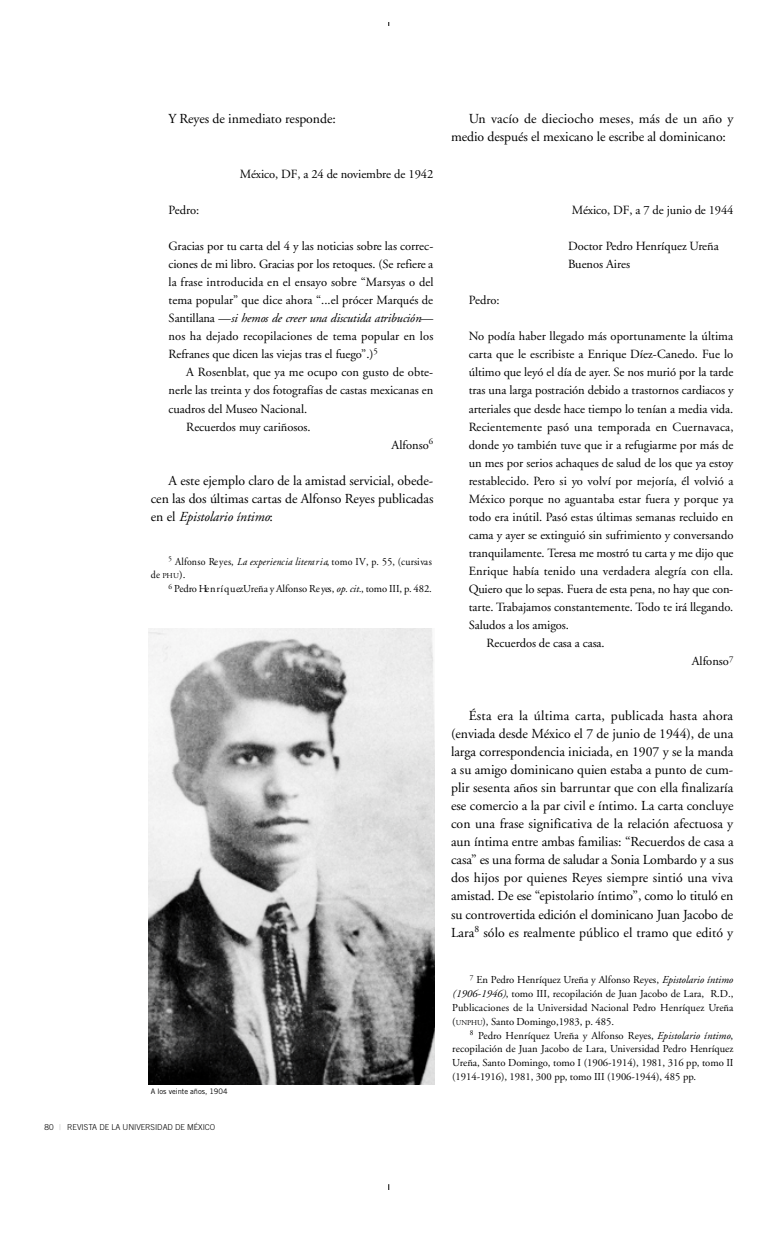
<style>
.page{position:relative;width:780px;height:1241px;background:#fff}
.page>*{position:absolute;margin:0;border:0;box-sizing:border-box;transform-origin:0 0}
.t1{font:13.75px/18.1px "Adobe Garamond";letter-spacing:-.005em;color:#000;text-align:justify}
.t2{font:12.5px/18px "Adobe Garamond";color:#000;text-align:justify}
.t3{font:10.62px/13.8px "Adobe Garamond";letter-spacing:-.005em;color:#000;text-align:justify}
.t4{font:10.62px/13.8px "Adobe Garamond";letter-spacing:.03em;color:#000;scale:.93 1}
.t5{font:300 8.12px "Trade Gothic";letter-spacing:-.01em;color:#000}
.t6{font:7.5px "Trade Gothic";letter-spacing:-.01em;color:#000}
.s1{font-style:italic}
.s2{font-size:7.38px}
.s3{font-weight:400;color:#bfbfbf}
</style>
<div class="page">
<img style="left:149px;top:628px;width:285px;height:456px">
<p class="t1" style="left:168px;top:111px;width:169px">Y Reyes de inmediato responde:</p>
<p class="t2" style="left:240px;top:166px;width:195px">México, DF, a 24 de noviembre de 1942</p>
<p class="t2" style="left:168px;top:202px;width:32px">Pedro:</p>
<p class="t2" style="left:168px;top:238px;width:266px">Gracias por tu carta del 4 y las noticias sobre las correc&shy;ciones de mi libro. Gracias por los retoques. (Se refiere a la frase introducida en el ensayo sobre “Marsyas o del tema popular” que dice ahora “...el prócer Marqués de Santillana —<span class="s1">si hemos de creer una discutida atribución</span>— nos ha dejado recopilaciones de tema popular en los Refranes que dicen las viejas tras el fuego”.)<sup>5</sup></p>
<p class="t2" style="left:186px;top:364px;width:248px">A Rosenblat, que ya me ocupo con gusto de obte-</p>
<p class="t2" style="left:168px;top:382px;width:266px">nerle las treinta y dos fotografías de castas mexicanas en</p>
<p class="t2" style="left:168px;top:401px;width:140px">cuadros del Museo Nacional.</p>
<p class="t2" style="left:186px;top:419px;width:126px">Recuerdos muy cariñosos.</p>
<p class="t2" style="left:391px;top:437px;width:43px">Alfonso<sup>6</sup></p>
<p class="t1" style="left:151px;top:472px;width:284px;text-indent:18px">A este ejemplo claro de la amistad servicial, obede&shy;cen las dos últimas cartas de Alfonso Reyes publicadas en el <span class="s1">Epistolario íntimo</span>:</p>
<p class="t4" style="left:151px;top:555px;width:304px;text-indent:18px"><sup>5</sup> Alfonso Re yes, <span class="s1">La experiencia litera r i a</span>, tomo I V, p. 55, (cursiva s de <span class="s2">PH U</span>).</p>
<p class="t3" style="left:168px;top:583px;width:265px"><sup>6</sup> Pe d ro He n r í q u ezUreña y Alfonso Re yes, <span class="s1">op. cit.</span>, tomo III, p. 4 8 2 .</p>
<p class="t6" style="left:151px;top:1088px;width:78px">A los veinte años, 1904</p>
<p class="t5" style="left:45px;top:1123px;width:172px">80 <span class="s3">|</span> REVISTA DE LA UNIVERSIDAD DE MÉXICO</p>
<p class="t1" style="left:451px;top:111px;width:284px;text-indent:18px">Un vacío de dieciocho meses, más de un año y medio después el mexicano le escribe al dominicano:</p>
<p class="t2" style="left:571px;top:202px;width:163px">México, DF, a 7 de junio de 1944</p>
<p class="t2" style="left:568px;top:238px;width:152px">Doctor Pedro Henríquez Ureña<br>Buenos Aires</p>
<p class="t2" style="left:468px;top:292px;width:32px">Pedro:</p>
<p class="t2" style="left:468px;top:328px;width:266px">No podía haber llegado más oportunamente la última</p>
<p class="t2" style="left:468px;top:346px;width:266px">carta que le escribiste a Enrique Díez-Canedo. Fue lo</p>
<p class="t2" style="left:468px;top:364px;width:266px">último que leyó el día de ayer. Se nos murió por la tarde</p>
<p class="t2" style="left:468px;top:382px;width:266px">tras una larga postración debido a trastornos cardiacos y</p>
<p class="t2" style="left:468px;top:401px;width:266px">arteriales que desde hace tiempo lo tenían a media vida.</p>
<p class="t2" style="left:468px;top:419px;width:266px">Recientemente pasó una temporada en Cuernavaca,</p>
<p class="t2" style="left:468px;top:437px;width:266px">donde yo también tuve que ir a refugiarme por más de</p>
<p class="t2" style="left:468px;top:455px;width:266px">un mes por serios achaques de salud de los que ya estoy</p>
<p class="t2" style="left:468px;top:473px;width:266px">restablecido. Pero si yo volví por mejoría, él volvió a</p>
<p class="t2" style="left:468px;top:491px;width:266px">México porque no aguantaba estar fuera y porque ya</p>
<p class="t2" style="left:468px;top:509px;width:266px">todo era inútil. Pasó estas últimas semanas recluido en</p>
<p class="t2" style="left:468px;top:527px;width:266px">cama y ayer se extinguió sin sufrimiento y conversando</p>
<p class="t2" style="left:468px;top:545px;width:266px">tranquilamente. Teresa me mostró tu carta y me dijo que</p>
<p class="t2" style="left:468px;top:563px;width:266px">Enrique había tenido una verdadera alegría con ella.</p>
<p class="t2" style="left:468px;top:581px;width:266px">Quiero que lo sepas. Fuera de esta pena, no hay que con-</p>
<p class="t2" style="left:468px;top:599px;width:266px">tarte. Trabajamos constantemente. Todo te irá llegando.</p>
<p class="t2" style="left:468px;top:617px;width:102px">Saludos a los amigos.</p>
<p class="t2" style="left:486px;top:635px;width:120px">Recuerdos de casa a casa.</p>
<p class="t2" style="left:691px;top:653px;width:43px">Alfonso<sup>7</sup></p>
<p class="t1" style="left:451px;top:707px;width:284px;text-indent:18px">Ésta era la última carta, publicada hasta ahora (enviada desde México el 7 de junio de 1944), de una larga correspondencia iniciada, en 1907 y se la manda a su amigo dominicano quien estaba a punto de cum&shy;plir sesenta años sin barruntar que con ella finalizaría ese comercio a la par civil e íntimo. La carta concluye con una frase significativa de la relación afectuosa y aun íntima entre ambas familias: “Recuerdos de casa a casa” es una forma de saludar a Sonia Lombardo y a sus dos hijos por quienes Reyes siempre sintió una viva amistad. De ese “epistolario íntimo”, como lo tituló en su controvertida edición el dominicano Juan Jacobo de Lara<sup>8</sup> sólo es realmente público el tramo que editó y</p>
<p class="t3" style="left:452px;top:973px;width:283px;text-indent:18px"><sup>7</sup> En Pedro Henríquez Ureña y Alfonso Reyes, <span class="s1">Epistolario íntimo (1906-1946)</span>, tomo III, recopilación de Juan Jacobo de Lara, R.D., Publicaciones de la Universidad Nacional Pedro Henríquez Ureña (<span class="s2">UNPHU</span>), Santo Domingo,1983, p. 485.</p>
<p class="t3" style="left:452px;top:1029px;width:283px;text-indent:18px"><sup>8</sup> Pedro Henríquez Ureña y Alfonso Reyes, <span class="s1">Epistolario íntimo</span>, recopilación de Juan Jacobo de Lara, Universidad Pedro Henríquez Ureña, Santo Domingo, tomo I (1906-1914), 1981, 316 pp, tomo II (1914-1916), 1981, 300 pp, tomo III (1906-1944), 485 pp.</p>
</div>
